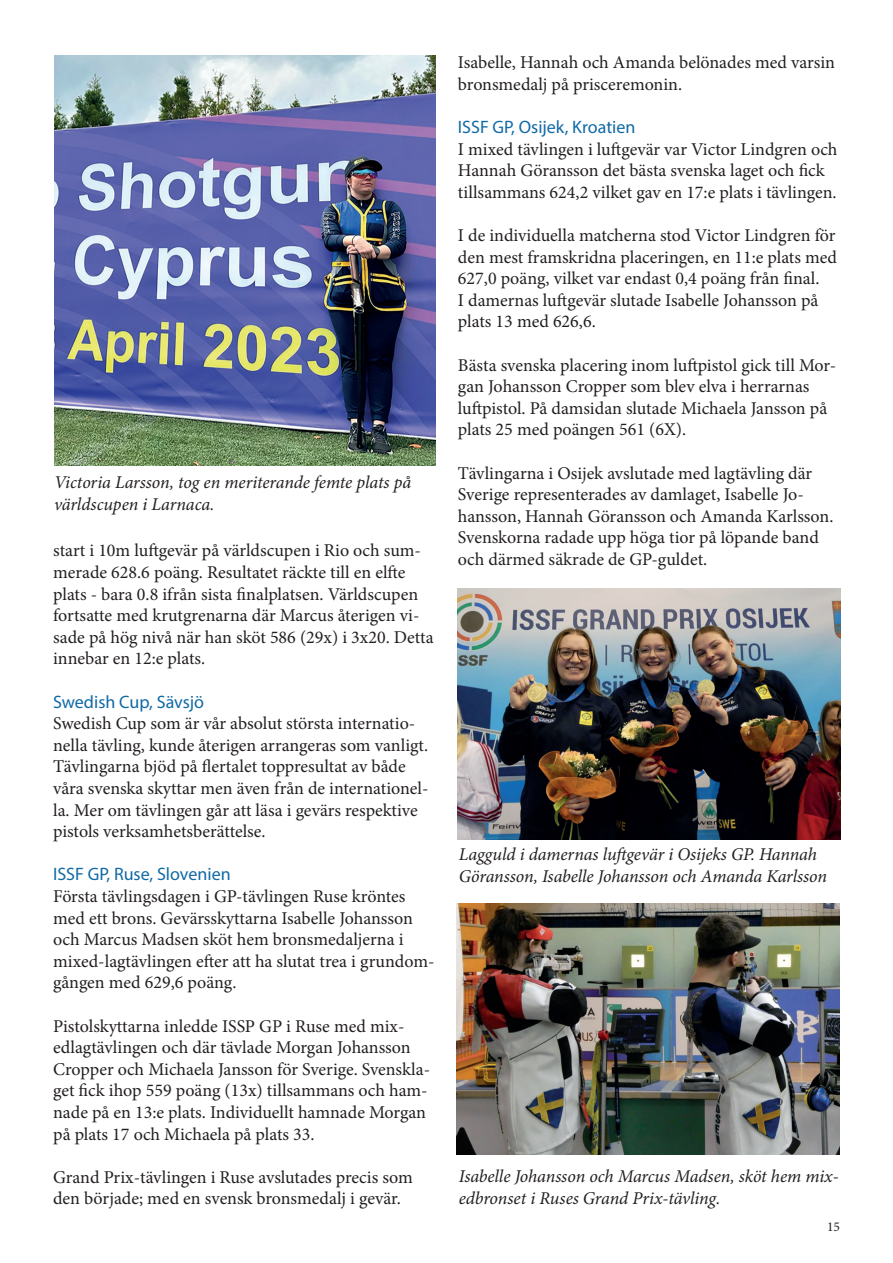
<style>
.page{position:relative;width:893px;height:1263px;background:#fff}
.page>*{position:absolute;margin:0;border:0;box-sizing:border-box;transform-origin:0 0}
.t1{font:18px/21.6px "Minion Pro";color:#231f20}
.t2{font:italic 18px/21.6px "Minion Pro";letter-spacing:-.005em;color:#231f20}
.t3{font:13.5px "Minion Pro";color:#231f20}
.s1{font-family:"Myriad Pro";color:#106aa6}
</style>
<div class="page">
<img style="left:457px;top:904px;width:382px;height:250px">
<img style="left:458px;top:589px;width:383px;height:251px">
<img style="left:54px;top:55px;width:382px;height:410px">
<p class="t2" style="left:54px;top:472px;width:359px">Victoria Larsson, tog en meriterande femte plats på världscupen i Larnaca.</p>
<p class="t1" style="left:53px;top:540px;width:382px">start i 10m luftgevär på världscupen i Rio och sum&shy;merade 628.6 poäng. Resultatet räckte till en elfte plats - bara 0.8 ifrån sista finalplatsen. Världscupen fortsatte med krutgrenarna där Marcus återigen vi&shy;sade på hög nivå när han sköt 586 (29x) i 3x20. Detta innebar en 12:e plats.</p>
<p class="t1" style="left:53px;top:691px;width:377px"><span class="s1">Swedish Cup, Sävsjö<br></span>Swedish Cup som är vår absolut största internatio&shy;nella tävling, kunde återigen arrangeras som vanligt.<br>Tävlingarna bjöd på flertalet toppresultat av både våra svenska skyttar men även från de internationel&shy;la. Mer om tävlingen går att läsa i gevärs respektive pistols verksamhetsberättelse.</p>
<p class="t1" style="left:53px;top:864px;width:383px"><span class="s1">ISSF GP, Ruse, Slovenien<br></span>Första tävlingsdagen i GP-tävlingen Ruse kröntes med ett brons. Gevärsskyttarna Isabelle Johansson och Marcus Madsen sköt hem bronsmedaljerna i mixed-lagtävlingen efter att ha slutat trea i grundom&shy;gången med 629,6 poäng.</p>
<p class="t1" style="left:53px;top:1015px;width:379px">Pistolskyttarna inledde ISSP GP i Ruse med mix&shy;edlagtävlingen och där tävlade Morgan Johansson Cropper och Michaela Jansson för Sverige. Svenskla&shy;get fick ihop 559 poäng (13x) tillsammans och ham&shy;nade på en 13:e plats. Individuellt hamnade Morgan på plats 17 och Michaela på plats 33.</p>
<p class="t1" style="left:53px;top:1166px;width:361px">Grand Prix-tävlingen i Ruse avslutades precis som den började; med en svensk bronsmedalj i gevär.</p>
<p class="t1" style="left:458px;top:52px;width:378px">Isabelle, Hannah och Amanda belönades med varsin bronsmedalj på prisceremonin.</p>
<p class="t1" style="left:458px;top:116px;width:381px"><span class="s1">ISSF GP, Osijek, Kroatien<br></span>I mixed tävlingen i luftgevär var Victor Lindgren och Hannah Göransson det bästa svenska laget och fick tillsammans 624,2 vilket gav en 17:e plats i tävlingen.</p>
<p class="t1" style="left:458px;top:224px;width:381px">I de individuella matcherna stod Victor Lindgren för den mest framskridna placeringen, en 11:e plats med 627,0 poäng, vilket var endast 0,4 poäng från final.<br>I damernas luftgevär slutade Isabelle Johansson på plats 13 med 626,6.</p>
<p class="t1" style="left:458px;top:354px;width:380px">Bästa svenska placering inom luftpistol gick till Mor&shy;gan Johansson Cropper som blev elva i herrarnas luftpistol. På damsidan slutade Michaela Jansson på plats 25 med poängen 561 (6X).</p>
<p class="t1" style="left:458px;top:462px;width:377px">Tävlingarna i Osijek avslutade med lagtävling där Sverige representerades av damlaget, Isabelle Jo&shy;hansson, Hannah Göransson och Amanda Karlsson.<br>Svenskorna radade upp höga tior på löpande band och därmed säkrade de GP-guldet.</p>
<p class="t2" style="left:459px;top:844px;width:370px">Lagguld i damernas luftgevär i Osijeks GP. Hannah<br>Göransson, Isabelle Johansson och Amanda Karlsson</p>
<p class="t2" style="left:459px;top:1165px;width:381px">Isabelle Johansson och Marcus Madsen, sköt hem mix&shy;edbronset i Ruses Grand Prix-tävling.</p>
<p class="t3" style="left:827px;top:1217px;width:14px">15</p>
</div>
